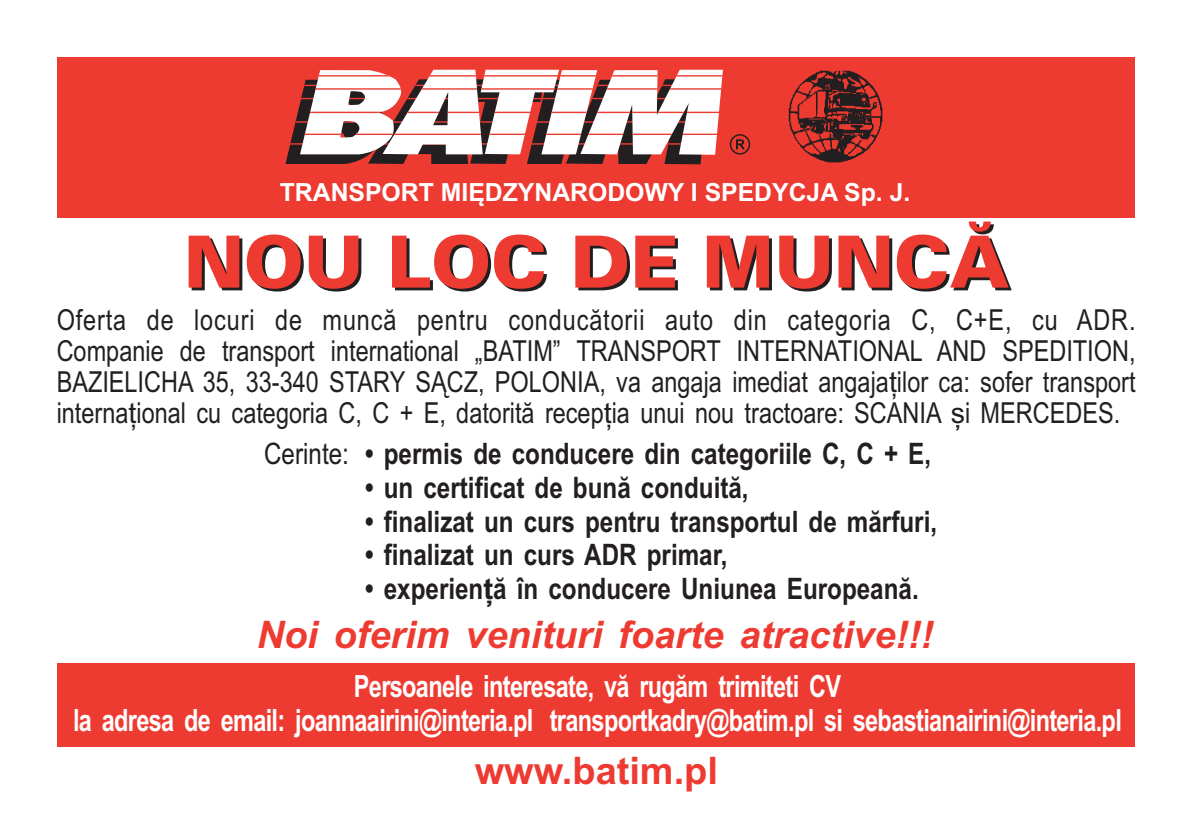
<style>
.page{position:relative;width:1191px;height:840px;background:#fff}
.page>*{position:absolute;margin:0;border:0;box-sizing:border-box;transform-origin:0 0}
.t1{font:71.8px "USA Black";color:#231f20}
.t2{font:italic 700 38px "Arial";color:#ee3b32}
.t3{font:700 38px "Arial";color:#ee3b32}
.t4{font:700 30.6px/34.2px "Arial";letter-spacing:-.03em;color:#fff;text-align:center;scale:.77 1}
.t5{font:700 29.6px "Arial Narrow";color:#231f20}
.t6{font:29.6px "Arial Narrow";color:#231f20}
.t7{font:28.8px/31px "Arial Narrow";color:#231f20;text-align:justify}
.t8{font:700 25px "Arial";color:#fff}
.s1{font-family:"Arial"}
</style>
<div class="page">
<div style="left:57px;top:663px;width:1077px;height:83px;background:#ee3b32"></div>
<div style="left:57px;top:57px;width:1077px;height:160px;background:#ee3b32"></div>
<svg style="left:285px;top:70px;width:438px;height:94px;background:#cfafae"></svg>
<svg style="left:729px;top:134px;width:21px;height:20px"></svg>
<img style="left:788px;top:70px;width:95px;height:93px">
<p class="t8" style="left:280px;top:182px;width:632px">TRANSPORT MIĘDZYNARODOWY I SPEDYCJA Sp. J.</p>
<h1 class="t1" style="left:187px;top:232px;width:826px">NOU LOC DE MUNCĂ</h1>
<p class="t7" style="left:57px;top:306px;width:1080px">Oferta de locuri de muncă pentru conducătorii auto din categoria C, C+E, cu ADR.<br>Companie de transport international „BATIM” TRANSPORT INTERNATIONAL AND SPEDITION, BAZIELICHA 35, 33-340 STARY SĄCZ, POLONIA, va angaja imediat angaja<span class="s1">ț</span>ilor ca: sofer transport interna<span class="s1">ț</span>ional cu categoria C, C + E, datorită recep<span class="s1">ț</span>ia unui nou tractoare: SCANIA <span class="s1">ș</span>i MERCEDES.</p>
<p class="t6" style="left:264px;top:442px;width:86px">Cerinte:</p>
<p class="t5" style="left:365px;top:442px;width:567px">• permis de conducere din categoriile C, C + E,</p>
<p class="t5" style="left:365px;top:476px;width:385px">• un certificat de bună conduită,</p>
<p class="t5" style="left:365px;top:509px;width:573px">• finalizat un curs pentru transportul de mărfuri,</p>
<p class="t5" style="left:365px;top:543px;width:364px">• finalizat un curs ADR primar,</p>
<p class="t5" style="left:365px;top:577px;width:555px">• experien<span class="s1">ț</span>ă în conducere Uniunea Europeană.</p>
<h2 class="t2" style="left:257px;top:620px;width:678px">Noi oferim venituri foarte atractive!!!</h2>
<p class="t4" style="left:73px;top:671px;width:1363px">Persoanele interesate, vă rugăm trimiteti CV<br>la adresa de email: joannaairini@interia.pl transportkadry@batim.pl si sebastianairini@interia.pl</p>
<h2 class="t3" style="left:475px;top:755px;width:245px">www.batim.pl</h2>
</div>
